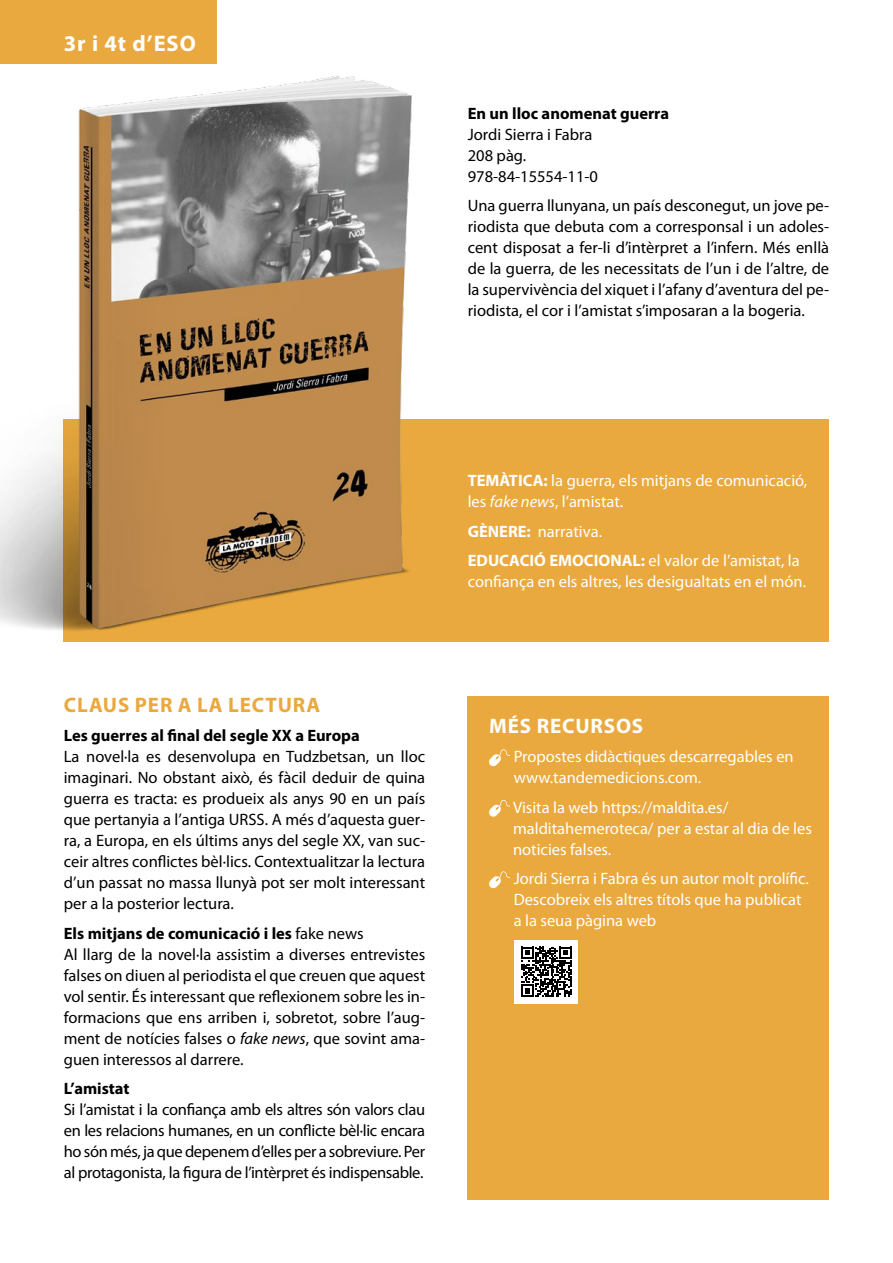
<style>
.page{position:relative;width:893px;height:1263px;background:#fff}
.page>*{position:absolute;margin:0;border:0;box-sizing:border-box;transform-origin:0 0}
.t1{font:700 22.5px "Myriad Pro";letter-spacing:.04em;color:#fff}
.t2{font:700 21px "Myriad Pro";letter-spacing:.04em;color:#eaa93e}
.t3{font:700 21px "Myriad Pro";letter-spacing:.04em;color:#fff}
.t4{font:16.5px/21px "Myriad Pro";color:#000;text-align:justify}
.t5{font:16.5px/21px "Myriad Pro";color:#fff}
.t6{font:700 16.5px "Myriad Pro";color:#000}
.s1{font-weight:700}
.s2{font-style:italic}
</style>
<div class="page">
<div style="left:64px;top:419px;width:765px;height:223px;background:#eaa93e"></div>
<div style="left:468px;top:696px;width:361px;height:503px;background:#eaa93e"></div>
<div style="left:0;top:0;width:217px;height:64px;background:#eaa93e"></div>
<img style="left:0;top:75px;width:412px;height:567px">
<svg style="left:489px;top:749px;width:21px;height:18px"></svg>
<svg style="left:489px;top:800px;width:21px;height:17px"></svg>
<svg style="left:489px;top:871px;width:21px;height:18px"></svg>
<div style="left:514px;top:940px;width:64px;height:63px;background:#fff"></div>
<svg style="left:521px;top:947px;width:50px;height:50px"></svg>
<h1 class="t1" style="left:64px;top:29px;width:134px">3r i 4t d’ESO</h1>
<p class="t6" style="left:468px;top:102px;width:203px">En un lloc anomenat guerra</p>
<p class="t4" style="left:468px;top:123px;width:132px;text-align:left">Jordi Sierra i Fabra<br>208 pàg.<br>978-84-15554-11-0</p>
<p class="t4" style="left:468px;top:195px;width:363px">Una guerra llunyana, un país desconegut, un jove pe&shy;riodista que debuta com a corresponsal i un adoles&shy;cent disposat a fer-li d’intèrpret a l’infern. Més enllà de la guerra, de les necessitats de l’un i de l’altre, de la supervivència del xiquet i l’afany d’aventura del pe&shy;riodista, el cor i l’amistat s’imposaran a la bogeria.</p>
<p class="t2" style="left:64px;top:691px;width:258px">CLAUS PER A LA LECTURA</p>
<p class="t6" style="left:64px;top:725px;width:298px">Les guerres al final del segle XX a Europa</p>
<p class="t4" style="left:64px;top:746px;width:363px">La novel·la es desenvolupa en Tudzbetsan, un lloc imaginari. No obstant això, és fàcil deduir de quina guerra es tracta: es produeix als anys 90 en un país que pertanyia a l’antiga URSS. A més d’aquesta guer&shy;ra, a Europa, en els últims anys del segle XX, van suc&shy;ceir altres conflictes bèl·lics. Contextualitzar la lectura d’un passat no massa llunyà pot ser molt interessant per a la posterior lectura.</p>
<p class="t4" style="left:64px;top:922px;width:363px;text-align:left"><span class="s1">Els mitjans de comunicació i les</span> fake news<br>Al llarg de la novel·la assistim a diverses entrevistes falses on diuen al periodista el que creuen que aquest vol sentir. És interessant que reflexionem sobre les in&shy;formacions que ens arriben i, sobretot, sobre l’aug&shy;ment de notícies falses o <span class="s2">fake news</span>, que sovint ama&shy;guen interessos al darrere.</p>
<p class="t6" style="left:64px;top:1078px;width:67px">L’amistat</p>
<p class="t4" style="left:64px;top:1099px;width:363px">Si l’amistat i la confiança amb els altres són valors clau en les relacions humanes, en un conflicte bèl·lic encara ho són més, ja que depenem d’elles per a sobreviure. Per al protagonista, la figura de l’intèrpret és indispensable.</p>
<p class="t5" style="left:468px;top:470px;width:341px"><span class="s1">TEMÀTICA:</span> la guerra, els mitjans de comunicació, les <span class="s2">fake news</span>, l’amistat.</p>
<p class="t5" style="left:468px;top:516px;width:333px;line-height:29.5px"><span class="s1">GÈNERE:</span> narrativa.<br><span class="s1">EDUCACIÓ EMOCIONAL:</span> el valor de l’amistat, la</p>
<p class="t5" style="left:468px;top:571px;width:340px">confiança en els altres, les desigualtats en el món.</p>
<p class="t3" style="left:489px;top:712px;width:156px">MÉS RECURSOS</p>
<p class="t5" style="left:514px;top:746px;width:282px">Propostes didàctiques descarregables en www.tandemedicions.com.</p>
<p class="t5" style="left:513px;top:797px;width:300px">Visita la web https://maldita.es/ malditahemeroteca/ per a estar al dia de les noticies falses.</p>
<p class="t5" style="left:514px;top:868px;width:297px">Jordi Sierra i Fabra és un autor molt prolífic.<br>Descobreix els altres títols que ha publicat a la seua pàgina web</p>
</div>
